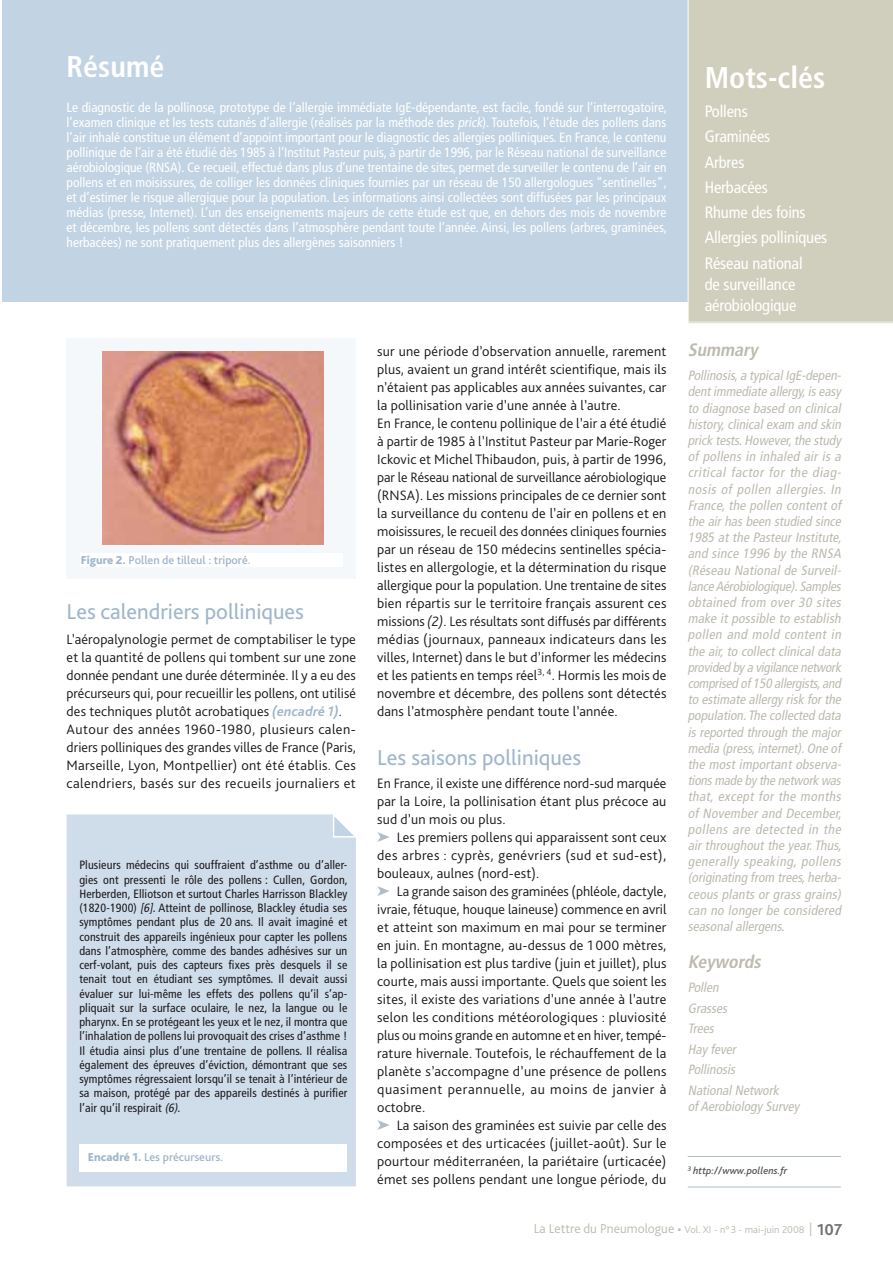
<style>
.page{position:relative;width:893px;height:1263px;background:#fff}
.page>*{position:absolute;margin:0;border:0;box-sizing:border-box;transform-origin:0 0}
.t1{font:700 condensed 30px "Frutiger LT Std";color:#fff}
.t2{font:22.5px "Bliss Pro";color:#a0b6cb}
.t3{font:italic 700 condensed 18px "Frutiger LT Std";color:#bdbaaf}
.t4{font:condensed 16.5px/25.2px "Frutiger LT Std";letter-spacing:-.01em;color:#fff}
.t5{font:300 14.25px/18px "Bliss Pro";letter-spacing:.01em;color:#1a171b;text-align:justify}
.t6{font:condensed 13.5px/15px "Frutiger LT Std";color:#fff;text-align:justify}
.t7{font:italic condensed 13.5px/16.2px "Frutiger LT Std";color:#bdbaaf}
.t8{font:300 13.5px "Bliss Pro";color:#bdbaaf}
.t9{font:condensed 12px/14.2px "Frutiger LT Std";letter-spacing:.01em;color:#1a171b;text-align:justify}
.t10{font:500 12px "Bliss Pro";color:#a0b6cb}
.t11{font:italic 500 10.5px "Bliss Pro";color:#57585a}
.s1{font-style:italic}
.s2{font-weight:800}
.s3{font-weight:700;font-style:italic;color:#a0b6cb}
.s4{font-size:10.5px}
.s5{font-weight:700;font-size:16.5px;color:#6f7072}
</style>
<div class="page">
<div style="left:3px;top:0;width:889px;height:302px;background:#c2d3e3"></div>
<div style="left:687px;top:0;width:205px;height:322px;background:#d0cfbd"></div>
<hr style="left:688px;top:322px;width:204px;height:1px;background:#e3e2d9">
<div style="left:67px;top:338px;width:289px;height:240px;background:#f4f8fa"></div>
<img style="left:102px;top:352px;width:221px;height:192px">
<div style="left:81px;top:554px;width:262px;height:13px;background:#fff"></div>
<div style="left:67px;top:815px;width:289px;height:371px;background:#cfdce9"></div>
<svg style="left:331px;top:814px;width:25px;height:24px"></svg>
<div style="left:79px;top:1144px;width:268px;height:28px;background:#fff"></div>
<hr style="left:687px;top:1156px;width:153px;height:1px;background:#afbdc8">
<hr style="left:687px;top:1187px;width:153px;height:1px;background:#afbdc8">
<h1 class="t1" style="left:67px;top:54px;width:99px">Résumé</h1>
<p class="t6" style="left:67px;top:100px;width:602px">Le diagnostic de la pollinose, prototype de l’allergie immédiate IgE-dépendante, est facile, fondé sur l’interrogatoire, l’examen clinique et les tests cutanés d’allergie (réalisés par la méthode des <span class="s1">prick</span>). Toutefois, l’étude des pollens dans l’air inhalé constitue un élément d’appoint important pour le diagnostic des allergies polliniques. En France, le contenu pollinique de l’air a été étudié dès 1985 à l’Institut Pasteur puis, à partir de 1996, par le Réseau national de surveillance aérobiologique (RNSA). Ce recueil, effectué dans plus d’une trentaine de sites, permet de surveiller le contenu de l’air en pollens et en moisissures, de colliger les données cliniques fournies par un réseau de 150 allergologues “sentinelles”, et d’estimer le risque allergique pour la population. Les informations ainsi collectées sont diffusées par les principaux médias (presse, Internet). L’un des enseignements majeurs de cette étude est que, en dehors des mois de novembre et décembre, les pollens sont détectés dans l’atmosphère pendant toute l’année. Ainsi, les pollens (arbres, graminées, herbacées) ne sont pratiquement plus des allergènes saisonniers !</p>
<p class="t10" style="left:81px;top:556px;width:171px"><span class="s2">Figure 2.</span> Pollen de tilleul : triporé.</p>
<h2 class="t2" style="left:67px;top:603px;width:239px">Les calendriers polliniques</h2>
<p class="t5" style="left:67px;top:631px;width:291px;text-align:left">L’aéropalynologie permet de comptabiliser le type et la quantité de pollens qui tombent sur une zone donnée pendant une durée déterminée. Il y a eu des précurseurs qui, pour recueillir les pollens, ont utilisé des techniques plutôt acrobatiques <span class="s3">(encadré 1)</span>.<br>Autour des années 1960-1980, plusieurs calen&shy;driers polliniques des grandes villes de France (Paris, Marseille, Lyon, Montpellier) ont été établis. Ces calendriers, basés sur des recueils journaliers et</p>
<p class="t9" style="left:79px;top:859px;width:270px">Plusieurs médecins qui souffraient d’asthme ou d’aller&shy;gies ont pressenti le rôle des pollens : Cullen, Gordon, Herberden, Elliotson et surtout Charles Harrisson Blackley (1820-1900) <span class="s1">[6]</span>. Atteint de pollinose, Blackley étudia ses symptômes pendant plus de 20 ans. Il avait imaginé et construit des appareils ingénieux pour capter les pollens dans l’atmosphère, comme des bandes adhésives sur un cerf-volant, puis des capteurs fixes près desquels il se tenait tout en étudiant ses symptômes. Il devait aussi évaluer sur lui-même les effets des pollens qu’il s’ap&shy;pliquait sur la surface oculaire, le nez, la langue ou le pharynx. En se protégeant les yeux et le nez, il montra que l’inhalation de pollens lui provoquait des crises d’asthme !<br>Il étudia ainsi plus d’une trentaine de pollens. Il réalisa également des épreuves d’éviction, démontrant que ses symptômes régressaient lorsqu’il se tenait à l’intérieur de sa maison, protégé par des appareils destinés à purifier l’air qu’il respirait <span class="s1">(6)</span>.</p>
<p class="t10" style="left:88px;top:1152px;width:137px"><span class="s2">Encadré 1.</span> Les précurseurs.</p>
<p class="t5" style="left:377px;top:343px;width:291px;text-align:left">sur une période d’observation annuelle, rarement plus, avaient un grand intérêt scientifique, mais ils n’étaient pas applicables aux années suivantes, car la pollinisation varie d’une année à l’autre.<br>En France, le contenu pollinique de l’air a été étudié à partir de 1985 à l’Institut Pasteur par Marie-Roger Ickovic et Michel Thibaudon, puis, à partir de 1996, par le Réseau national de surveillance aérobiologique (RNSA). Les missions principales de ce dernier sont la surveillance du contenu de l’air en pollens et en moisissures, le recueil des données cliniques fournies par un réseau de 150 médecins sentinelles spécia&shy;listes en allergologie, et la détermination du risque allergique pour la population. Une trentaine de sites bien répartis sur le territoire français assurent ces missions <span class="s1">(2)</span>. Les résultats sont diffusés par différents médias (journaux, panneaux indicateurs dans les villes, Internet) dans le but d’informer les médecins et les patients en temps réel<sup>3,</sup> <sup>4</sup>. Hormis les mois de novembre et décembre, des pollens sont détectés dans l’atmosphère pendant toute l’année.</p>
<h2 class="t2" style="left:377px;top:749px;width:206px">Les saisons polliniques</h2>
<p class="t5" style="left:377px;top:775px;width:291px">En France, il existe une différence nord-sud marquée par la Loire, la pollinisation étant plus précoce au sud d’un mois ou plus.</p>
<p class="t5" style="left:377px;top:829px;width:291px;text-indent:19px">Les premiers pollens qui apparaissent sont ceux des arbres : cyprès, genévriers (sud et sud-est), bouleaux, aulnes (nord-est).</p>
<p class="t5" style="left:377px;top:883px;width:291px;text-indent:19px">La grande saison des graminées (phléole, dactyle, ivraie, fétuque, houque laineuse) commence en avril et atteint son maximum en mai pour se terminer en juin. En montagne, au-dessus de 1 000 mètres, la pollinisation est plus tardive (juin et juillet), plus courte, mais aussi importante. Quels que soient les sites, il existe des variations d’une année à l’autre selon les conditions météorologiques : pluviosité plus ou moins grande en automne et en hiver, tempé&shy;rature hivernale. Toutefois, le réchauffement de la planète s’accompagne d’une présence de pollens quasiment perannuelle, au moins de janvier à octobre.</p>
<p class="t5" style="left:377px;top:1117px;width:291px;text-indent:19px">La saison des graminées est suivie par celle des composées et des urticacées (juillet-août). Sur le pourtour méditerranéen, la pariétaire (urticacée) émet ses pollens pendant une longue période, du</p>
<h1 class="t1" style="left:704px;top:65px;width:122px">Mots-clés</h1>
<p class="t4" style="left:704px;top:100px;width:124px">Pollens<br>Graminées<br>Arbres<br>Herbacées<br>Rhume des foins<br>Allergies polliniques<br>Réseau national</p>
<p class="t4" style="left:704px;top:275px;width:93px;line-height:21px">de surveillance aérobiologique</p>
<p class="t3" style="left:687px;top:342px;width:72px">Summary</p>
<p class="t7" style="left:687px;top:369px;width:157px">Pollinosis,a typicalIgE-depen&shy;dentimmediate allergy,is easy to diagnose based on clinical history,clinical exam and skin prick tests.However,the study of pollens in inhaled air is a critical factor for the diag&shy;nosis of pollen allergies. In<br>France, the pollen content of the air has been studied since<br>1985 at the Pasteur Institute, and since 1996 by the RNSA (Réseau National de Surveil&shy;lance Aérobiologique).Samples obtained from over 30 sites make it possible to establish pollen and mold content in the air, to collect clinical data provided by a vigilance network comprised of 150 allergists,and to estimate allergy risk for the population.The collected data is reported through the major media (press,internet).One of the most important observa&shy;tions made by the network was that, except for the months of November and December, pollens are detected in the air throughout the year.Thus, generally speaking, pollens (originating from trees,herba&shy;ceous plants or grass grains) can no longer be considered seasonal allergens.</p>
<p class="t3" style="left:687px;top:954px;width:78px">Keywords</p>
<p class="t7" style="left:687px;top:978px;width:93px;line-height:20.4px">Pollen<br>Grasses<br>Trees<br>Hay fever<br>Pollinosis<br>National Network</p>
<p class="t7" style="left:687px;top:1099px;width:113px">of Aerobiology Survey</p>
<p class="t11" style="left:687px;top:1166px;width:101px"><sup>3</sup> http://www.pollens.fr</p>
<p class="t8" style="left:534px;top:1223px;width:310px">La Lettre du Pneumologue • <span class="s4">Vol. XI - n° 3 - mai-juin 2008</span> | <span class="s5">107</span></p>
</div>
